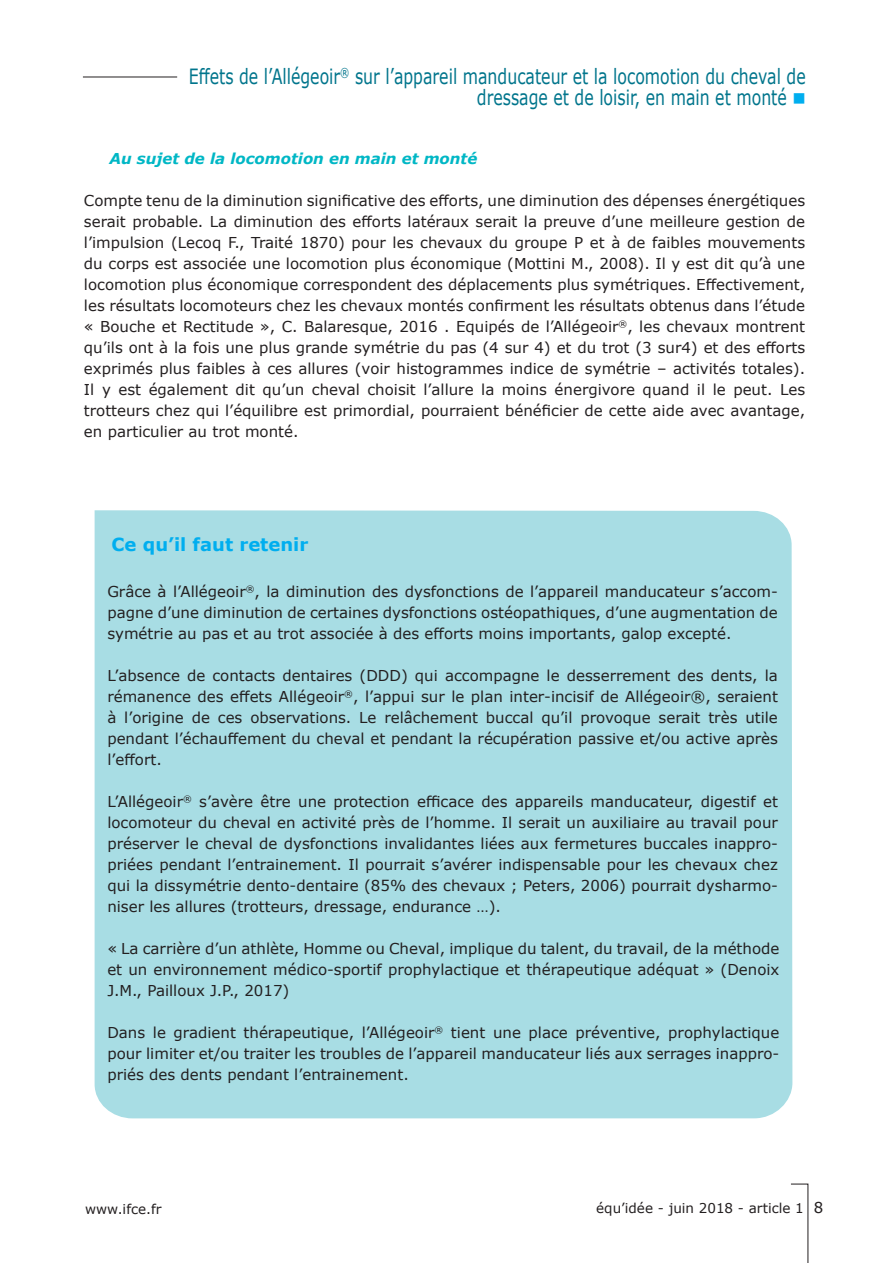
<style>
.page{position:relative;width:893px;height:1263px;background:#fff}
.page>*{position:absolute;margin:0;border:0;box-sizing:border-box;transform-origin:0 0}
.t1{font:21px/21px "Verdana";color:#00758c;text-align:right;scale:.75 1}
.t2{font:700 18px "Verdana";color:#00aeef}
.t3{font:15px/21px "Verdana";color:#231f20;text-align:justify}
.t4{font:italic 700 15px "Verdana";color:#00b7c5}
.t5{font:13.5px "Verdana";color:#231f20}
.s1{color:#00aeef}
.s2{font-size:15px}
</style>
<div class="page">
<svg style="left:791px;top:1183px;width:18px;height:80px"></svg>
<hr style="left:83px;top:77px;width:94px;height:1px;background:#231f20">
<div style="left:95px;top:510px;width:697px;height:608px;background:#a8dde4"></div>
<h1 class="t1" style="left:189px;top:66px;width:824px">Effets de l’Allégeoir<sup>®</sup> sur l’appareil manducateur et la locomotion du cheval de dressage et de loisir, en main et monté <span class="s1">■</span></h1>
<p class="t4" style="left:109px;top:148px;width:369px">Au sujet de la locomotion en main et monté</p>
<p class="t3" style="left:84px;top:190px;width:723px">Compte tenu de la diminution significative des efforts, une diminution des dépenses énergétiques serait probable. La diminution des efforts latéraux serait la preuve d’une meilleure gestion de l’impulsion (Lecoq F., Traité 1870) pour les chevaux du groupe P et à de faibles mouvements du corps est associée une locomotion plus économique (Mottini M., 2008). Il y est dit qu’à une locomotion plus économique correspondent des déplacements plus symétriques. Effectivement, les résultats locomoteurs chez les chevaux montés confirment les résultats obtenus dans l’étude « Bouche et Rectitude », C. Balaresque, 2016 . Equipés de l’Allégeoir<sup>®</sup>, les chevaux montrent qu’ils ont à la fois une plus grande symétrie du pas (4 sur 4) et du trot (3 sur4) et des efforts exprimés plus faibles à ces allures (voir histogrammes indice de symétrie – activités totales).<br>Il y est également dit qu’un cheval choisit l’allure la moins énergivore quand il le peut. Les trotteurs chez qui l’équilibre est primordial, pourraient bénéficier de cette aide avec avantage, en particulier au trot monté.</p>
<p class="t2" style="left:112px;top:531px;width:198px">Ce qu’il faut retenir</p>
<p class="t3" style="left:107px;top:581px;width:672px">Grâce à l’Allégeoir<sup>®</sup>, la diminution des dysfonctions de l’appareil manducateur s’accom&shy;pagne d’une diminution de certaines dysfonctions ostéopathiques, d’une augmentation de symétrie au pas et au trot associée à des efforts moins importants, galop excepté.</p>
<p class="t3" style="left:107px;top:665px;width:672px">L’absence de contacts dentaires (DDD) qui accompagne le desserrement des dents, la rémanence des effets Allégeoir<sup>®</sup>, l’appui sur le plan inter-incisif de Allégeoir®, seraient à l’origine de ces observations. Le relâchement buccal qu’il provoque serait très utile pendant l’échauffement du cheval et pendant la récupération passive et/ou active après l’effort.</p>
<p class="t3" style="left:107px;top:791px;width:672px">L’Allégeoir<sup>®</sup> s’avère être une protection efficace des appareils manducateur, digestif et locomoteur du cheval en activité près de l’homme. Il serait un auxiliaire au travail pour préserver le cheval de dysfonctions invalidantes liées aux fermetures buccales inappro&shy;priées pendant l’entrainement. Il pourrait s’avérer indispensable pour les chevaux chez qui la dissymétrie dento-dentaire (85% des chevaux ; Peters, 2006) pourrait dysharmo&shy;niser les allures (trotteurs, dressage, endurance …).</p>
<p class="t3" style="left:107px;top:938px;width:674px">« La carrière d’un athlète, Homme ou Cheval, implique du talent, du travail, de la méthode et un environnement médico-sportif prophylactique et thérapeutique adéquat » (Denoix J.M., Pailloux J.P., 2017)</p>
<p class="t3" style="left:107px;top:1022px;width:674px">Dans le gradient thérapeutique, l’Allégeoir<sup>®</sup> tient une place préventive, prophylactique pour limiter et/ou traiter les troubles de l’appareil manducateur liés aux serrages inappro&shy;priés des dents pendant l’entrainement.</p>
<p class="t5" style="left:85px;top:1200px;width:78px">www.ifce.fr</p>
<p class="t5" style="left:596px;top:1199px;width:229px">équ’idée - juin 2018 - article 1 <span class="s2">8</span></p>
</div>
